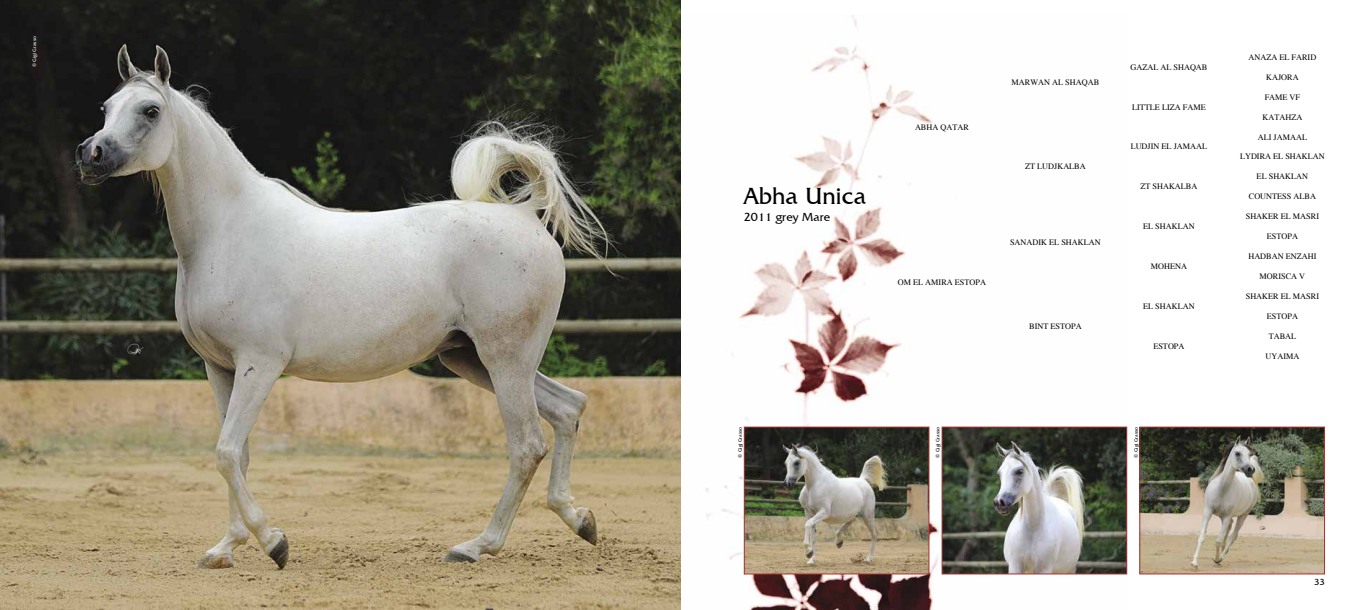
<style>
.page{position:relative;width:1361px;height:610px;background:#fff}
.page>*{position:absolute;margin:0;border:0;box-sizing:border-box;transform-origin:0 0}
.t1{font:24px "Friz Quadrata IT Cby BT";color:#000}
.t2{font:12px "Friz Quadrata IT Cby BT";color:#000}
.t3{font:9px "Friz Quadrata IT Cby BT";color:#000}
.t4{font:8.2px "Times";color:#000}
.t5{font:5px "Friz Quadrata IT Cby BT";color:#000}
.t6{font:5px "Friz Quadrata IT Cby BT";color:#fff}
</style>
<div class="page">
<img style="left:680px;top:16px;width:447px;height:593px">
<img style="left:0;top:0;width:680px;height:609px">
<img style="left:1141px;top:428px;width:182px;height:144px">
<div style="left:1139px;top:426px;width:186px;height:148px;border:1px solid #a83531"></div>
<img style="left:943px;top:428px;width:182px;height:144px">
<div style="left:941px;top:426px;width:186px;height:148px;border:1px solid #a83531"></div>
<img style="left:746px;top:428px;width:181px;height:144px">
<div style="left:744px;top:426px;width:185px;height:148px;border:1px solid #a83531"></div>
<p class="t6" style="left:31px;top:67px;width:33px;rotate:-90deg">© Gigi Grasso</p>
<h1 class="t1" style="left:744px;top:181px;width:124px">Abha Unica</h1>
<h2 class="t2" style="left:744px;top:209px;width:88px">2011 grey Mare</h2>
<p class="t4" style="left:802px;top:199px;width:53px">ABHA UNICA</p>
<p class="t4" style="left:915px;top:119px;width:55px">ABHA QATAR</p>
<p class="t4" style="left:1011px;top:75px;width:89px">MARWAN AL SHAQAB</p>
<p class="t4" style="left:1025px;top:159px;width:62px">ZT LUDJKALBA</p>
<p class="t4" style="left:898px;top:274px;width:90px">OM EL AMIRA ESTOPA</p>
<p class="t4" style="left:1010px;top:234px;width:92px">SANADIK EL SHAKLAN</p>
<p class="t4" style="left:1029px;top:318px;width:54px">BINT ESTOPA</p>
<p class="t4" style="left:1130px;top:59px;width:78px">GAZAL AL SHAQAB</p>
<p class="t4" style="left:1132px;top:99px;width:75px">LITTLE LIZA FAME</p>
<p class="t4" style="left:1130px;top:139px;width:78px">LUDJIN EL JAMAAL</p>
<p class="t4" style="left:1140px;top:179px;width:59px">ZT SHAKALBA</p>
<p class="t4" style="left:1143px;top:219px;width:53px">EL SHAKLAN</p>
<p class="t4" style="left:1151px;top:258px;width:38px">MOHENA</p>
<p class="t4" style="left:1143px;top:298px;width:53px">EL SHAKLAN</p>
<p class="t4" style="left:1153px;top:338px;width:33px">ESTOPA</p>
<p class="t5" style="left:737px;top:457px;width:33px;rotate:-90deg">© Gigi Grasso</p>
<p class="t5" style="left:934px;top:457px;width:33px;rotate:-90deg">© Gigi Grasso</p>
<p class="t5" style="left:1133px;top:457px;width:33px;rotate:-90deg">© Gigi Grasso</p>
<p class="t4" style="left:1248px;top:49px;width:69px">ANAZA EL FARID</p>
<p class="t4" style="left:1266px;top:69px;width:34px">KAJORA</p>
<p class="t4" style="left:1264px;top:89px;width:37px">FAME VF</p>
<p class="t4" style="left:1262px;top:109px;width:41px">KATAHZA</p>
<p class="t4" style="left:1257px;top:129px;width:51px">ALI JAMAAL</p>
<p class="t4" style="left:1240px;top:149px;width:86px">LYDIRA EL SHAKLAN</p>
<p class="t4" style="left:1256px;top:169px;width:53px">EL SHAKLAN</p>
<p class="t4" style="left:1249px;top:189px;width:69px">COUNTESS ALBA</p>
<p class="t4" style="left:1245px;top:209px;width:75px">SHAKER EL MASRI</p>
<p class="t4" style="left:1266px;top:229px;width:33px">ESTOPA</p>
<p class="t4" style="left:1248px;top:248px;width:70px">HADBAN ENZAHI</p>
<p class="t4" style="left:1259px;top:268px;width:47px">MORISCA V</p>
<p class="t4" style="left:1245px;top:288px;width:75px">SHAKER EL MASRI</p>
<p class="t4" style="left:1267px;top:308px;width:33px">ESTOPA</p>
<p class="t4" style="left:1268px;top:328px;width:29px">TABAL</p>
<p class="t4" style="left:1265px;top:348px;width:35px">UYAIMA</p>
<p class="t3" style="left:1314px;top:576px;width:12px">33</p>
</div>
